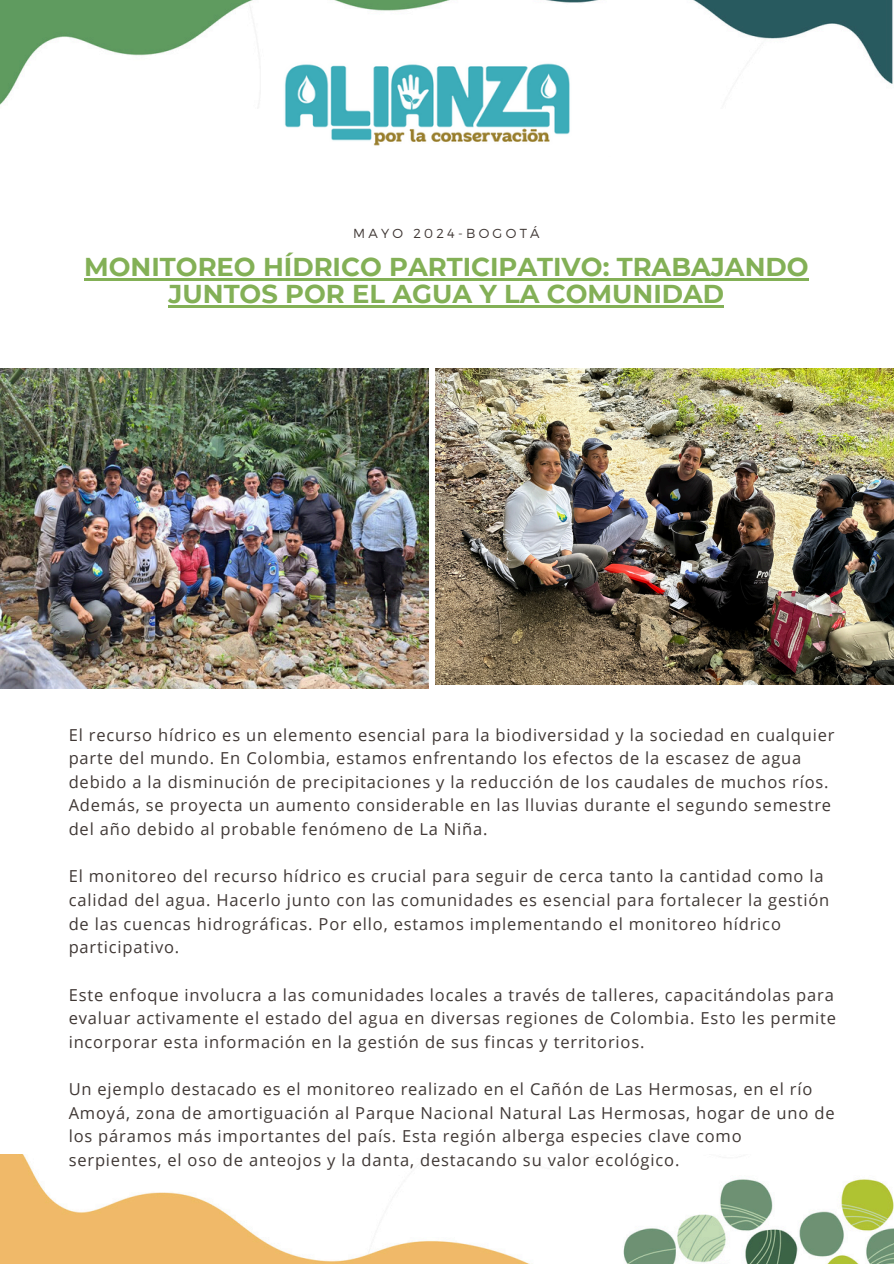
<style>
.page{position:relative;width:894px;height:1264px;background:#fff}
.page>*{position:absolute;margin:0;border:0;box-sizing:border-box;transform-origin:0 0}
.t1{font:700 25.8px/27px "Montserrat";color:#83b056;text-align:center}
.t2{font:16.5px/23.7px "Open Sans";letter-spacing:.05em;color:#403835}
.t3{font:300 13.05px "Montserrat";letter-spacing:.25em;color:#403835}
</style>
<div class="page">
<img style="left:0;top:369px;width:428px;height:319px">
<img style="left:435px;top:369px;width:458px;height:316px">
<img style="left:0;top:0;width:893px;height:105px">
<img style="left:261px;top:60px;width:349px;height:86px">
<hr style="left:84px;top:278px;width:724px;height:2px;background:#83b056">
<hr style="left:168px;top:305px;width:556px;height:2px;background:#83b056">
<img style="left:0;top:1154px;width:893px;height:109px">
<p class="t3" style="left:353px;top:225px;width:188px">MAYO 2024-BOGOTÁ</p>
<p class="t1" style="left:84px;top:253px;width:725px">MONITOREO HÍDRICO PARTICIPATIVO: TRABAJANDO<br>JUNTOS POR EL AGUA Y LA COMUNIDAD</p>
<h2 class="t2" style="left:69px;top:722px;width:767px">El recurso hídrico es un elemento esencial para la biodiversidad y la sociedad en cualquier parte del mundo. En Colombia, estamos enfrentando los efectos de la escasez de agua debido a la disminución de precipitaciones y la reducción de los caudales de muchos ríos.<br>Además, se proyecta un aumento considerable en las lluvias durante el segundo semestre del año debido al probable fenómeno de La Niña.</h2>
<h2 class="t2" style="left:69px;top:864px;width:762px">El monitoreo del recurso hídrico es crucial para seguir de cerca tanto la cantidad como la calidad del agua. Hacerlo junto con las comunidades es esencial para fortalecer la gestión de las cuencas hidrográficas. Por ello, estamos implementando el monitoreo hídrico participativo.</h2>
<h2 class="t2" style="left:69px;top:982px;width:768px">Este enfoque involucra a las comunidades locales a través de talleres, capacitándolas para evaluar activamente el estado del agua en diversas regiones de Colombia. Esto les permite incorporar esta información en la gestión de sus fincas y territorios.</h2>
<h2 class="t2" style="left:69px;top:1076px;width:767px">Un ejemplo destacado es el monitoreo realizado en el Cañón de Las Hermosas, en el río Amoyá, zona de amortiguación al Parque Nacional Natural Las Hermosas, hogar de uno de los páramos más importantes del país. Esta región alberga especies clave como serpientes, el oso de anteojos y la danta, destacando su valor ecológico.</h2>
</div>
